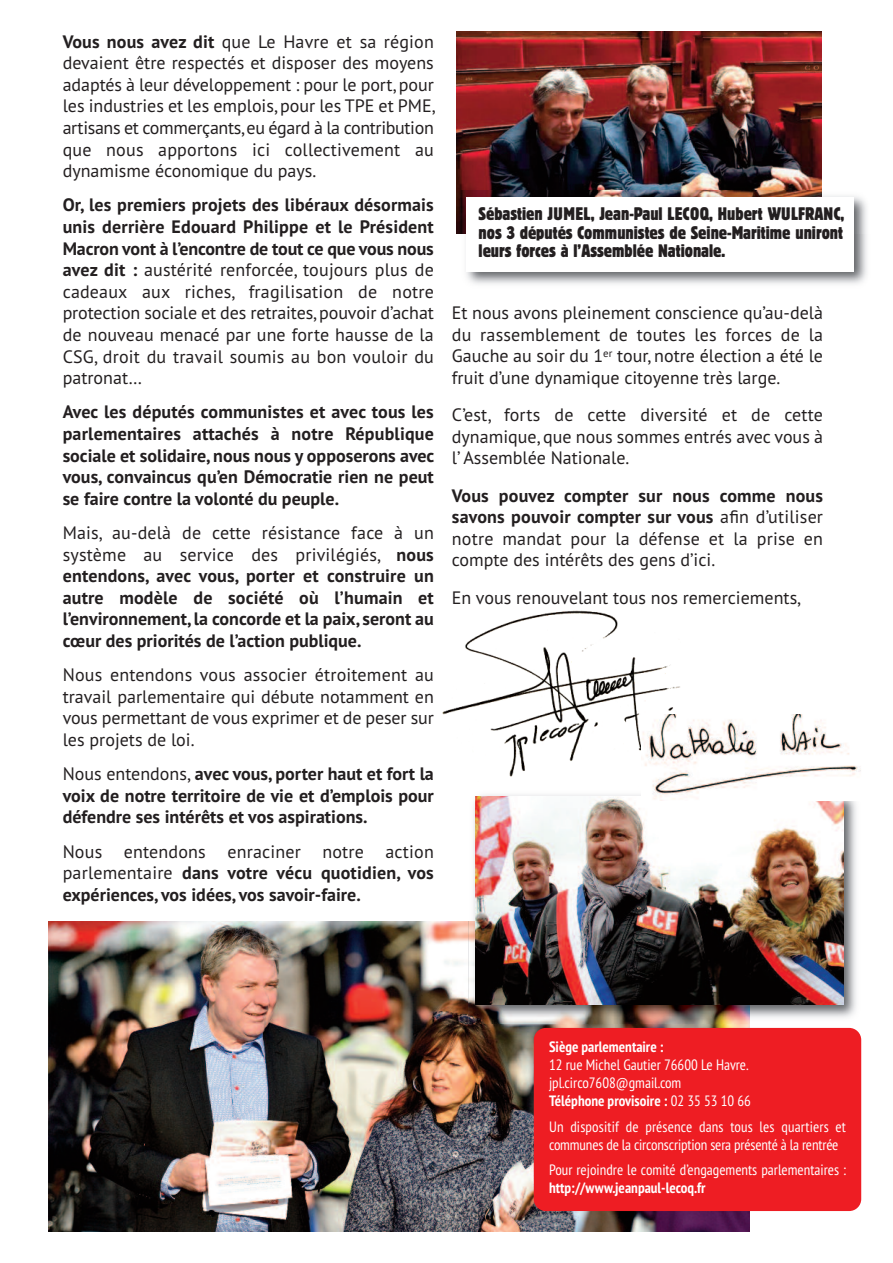
<style>
.page{position:relative;width:893px;height:1263px;background:#fff}
.page>*{position:absolute;margin:0;border:0;box-sizing:border-box;transform-origin:0 0}
.t1{font:18px/21.6px "PT Sans";color:#231f20;text-align:justify}
.t2{font:700 18px/21.6px "PT Sans";color:#231f20;text-align:justify}
.t3{font:condensed 18px/18.6px "Block BE";color:#231f20;text-align:justify}
.t4{font:condensed 15px/18px "PT Sans";color:#fff}
.t5{font:700 condensed 15px "PT Sans";color:#fff}
.s1{font-weight:700}
.s2{font-weight:400}
</style>
<div class="page">
<img style="left:442px;top:610px;width:238px;height:167px">
<img style="left:457px;top:31px;width:365px;height:202px">
<img style="left:460px;top:190px;width:407px;height:94px">
<div style="left:466px;top:197px;width:387px;height:75px;background:#fff"></div>
<img style="left:49px;top:921px;width:700px;height:311px">
<img style="left:468px;top:795px;width:388px;height:229px">
<img style="left:475px;top:796px;width:368px;height:208px">
<div style="left:534px;top:1028px;width:327px;height:183px;background:#ee1d23;border-radius:12px"></div>
<img style="left:642px;top:714px;width:219px;height:86px">
<p class="t1" style="left:63px;top:30px;width:374px"><span class="s1">Vous nous avez dit</span> que Le Havre et sa région devaient être respectés et disposer des moyens adaptés à leur développement : pour le port, pour les industries et les emplois, pour les TPE et PME, artisans et commerçants,eu égard à la contribution que nous apportons ici collectivement au dynamisme économique du pays.</p>
<p class="t1" style="left:63px;top:194px;width:373px"><span class="s1">Or, les premiers projets des libéraux désormais unis derrière Edouard Philippe et le Président Macron vont à l’encontre de tout ce que vous nous avez dit :</span> austérité renforcée, toujours plus de cadeaux aux riches, fragilisation de notre protection sociale et des retraites, pouvoir d’achat de nouveau menacé par une forte hausse de la CSG, droit du travail soumis au bon vouloir du patronat…</p>
<p class="t2" style="left:63px;top:401px;width:373px">Avec les députés communistes et avec tous les parlementaires attachés à notre République sociale et solidaire, nous nous y opposerons avec vous, convaincus qu’en Démocratie rien ne peut se faire contre la volonté du peuple.</p>
<p class="t2" style="left:63px;top:521px;width:373px"><span class="s2">Mais, au-delà de cette résistance face à un système au service des privilégiés,</span> nous entendons, avec vous, porter et construire un autre modèle de société où l’humain et l’environnement, la concorde et la paix, seront au cœur des priorités de l’action publique.</p>
<p class="t1" style="left:63px;top:664px;width:373px">Nous entendons vous associer étroitement au travail parlementaire qui débute notamment en vous permettant de vous exprimer et de peser sur les projets de loi.</p>
<p class="t2" style="left:63px;top:763px;width:373px"><span class="s2">Nous entendons,</span> avec vous, porter haut et fort la voix de notre territoire de vie et d’emplois pour défendre ses intérêts et vos aspirations.</p>
<p class="t2" style="left:63px;top:840px;width:373px"><span class="s2">Nous entendons enraciner notre action parlementaire</span> dans votre vécu quotidien, vos expériences, vos idées, vos savoir-faire.</p>
<p class="t3" style="left:479px;top:205px;width:367px">Sébastien JUMEL, Jean-Paul LECOQ, Hubert WULFRANC, nos 3 députés Communistes de Seine-Maritime uniront leurs forces à l’Assemblée Nationale.</p>
<p class="t1" style="left:452px;top:302px;width:373px">Et nous avons pleinement conscience qu’au-delà du rassemblement de toutes les forces de la Gauche au soir du 1<sup>er</sup> tour, notre élection a été le fruit d’une dynamique citoyenne très large.</p>
<p class="t1" style="left:452px;top:404px;width:373px">C’est, forts de cette diversité et de cette dynamique, que nous sommes entrés avec vous à l’ Assemblée Nationale.</p>
<p class="t1" style="left:452px;top:484px;width:373px"><span class="s1">Vous pouvez compter sur nous comme nous savons pouvoir compter sur vous</span> afin d’utiliser notre mandat pour la défense et la prise en compte des intérêts des gens d’ici.</p>
<p class="t1" style="left:452px;top:586px;width:350px">En vous renouvelant tous nos remerciements,</p>
<p class="t5" style="left:549px;top:1037px;width:116px">Siège parlementaire :</p>
<p class="t4" style="left:549px;top:1055px;width:203px">12 rue Michel Gautier 76600 Le Havre. jpl.circo7608@gmail.com<br><span class="s1">Téléphone provisoire :</span> 02 35 53 10 66</p>
<p class="t4" style="left:549px;top:1117px;width:298px">Un dispositif de présence dans tous les quartiers et communes de la circonscription sera présenté à la rentrée</p>
<p class="t4" style="left:549px;top:1160px;width:298px">Pour rejoindre le comité d’engagements parlementaires :</p>
<p class="t5" style="left:549px;top:1178px;width:158px">http://www.jeanpaul-lecoq.fr</p>
</div>
